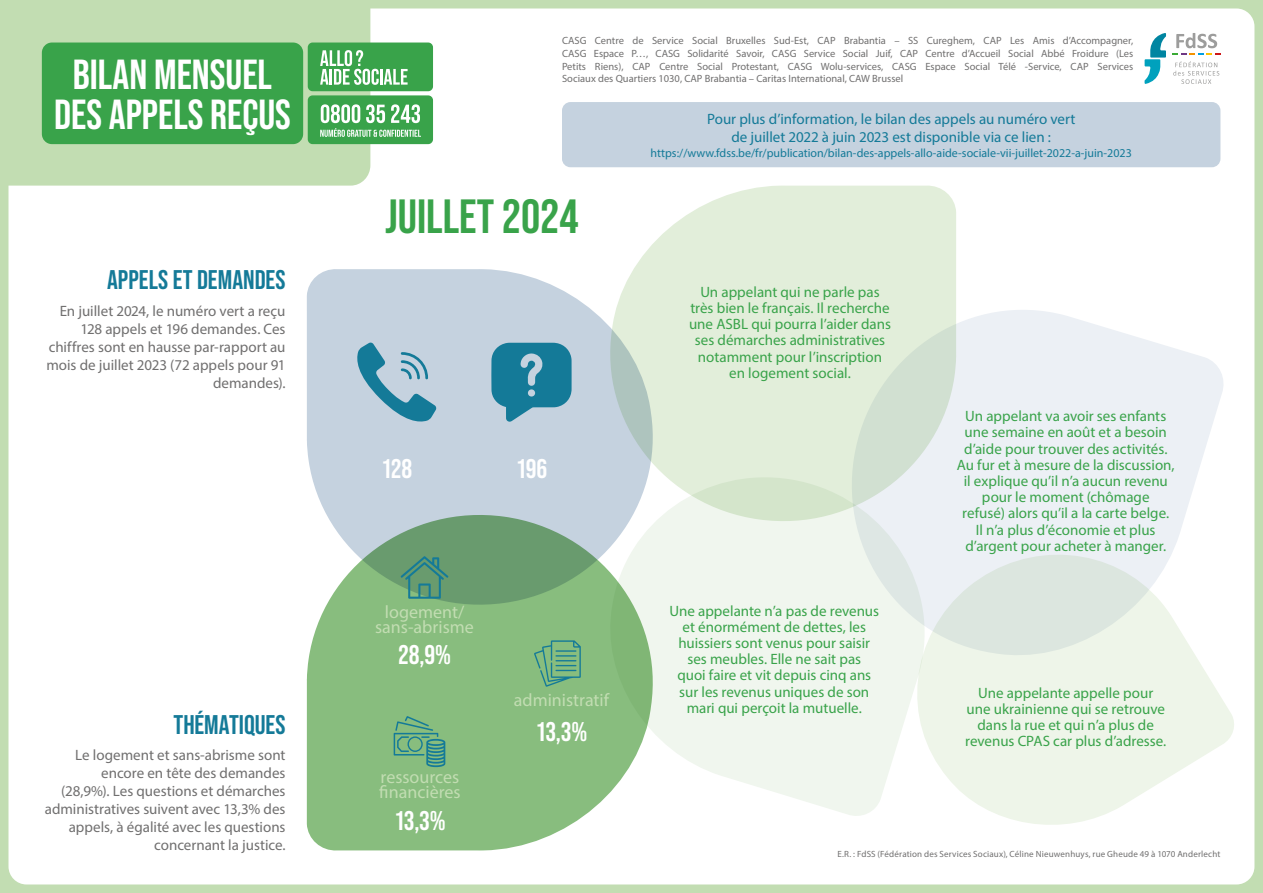
<style>
.page{position:relative;width:1263px;height:893px;background:#c2ddb2}
.page>*{position:absolute;margin:0;border:0;box-sizing:border-box;transform-origin:0 0}
.t1{font:48px "Bebas Neue";color:#39a34a}
.t2{font:42px "Bebas Neue";color:#fff}
.t3{font:27px "Bebas Neue";color:#147a98}
.t4{font:27px "Bebas Neue";letter-spacing:-.03em;color:#fff}
.t5{font:18px/15px "Myriad Pro";color:#c2ddb2;text-align:center}
.t6{font:15px/16.2px "Myriad Pro";color:#39a34a;text-align:center}
.t7{font:15px/18px "Myriad Pro";color:#706f6f;text-align:right}
.t8{font:15px/18px "Myriad Pro";color:#147a98;text-align:center}
.t9{font:12px "Myriad Pro";color:#147a98}
.t10{font:10.5px/12.6px "Myriad Pro";color:#706f6f;text-align:justify}
.t11{font:9px "Myriad Pro";letter-spacing:.02em;color:#706f6f}
</style>
<div class="page">
<div style="left:9px;top:9px;width:1245px;height:875px;background:#fff;border-radius:18px"></div>
<div style="left:8px;top:9px;width:362px;height:177px;background:#c2ddb2"></div>
<div style="left:308px;top:95px;width:125px;height:49px;background:#39a34a;border-radius:5px"></div>
<div style="left:308px;top:43px;width:125px;height:48px;background:#39a34a;border-radius:5px"></div>
<svg style="left:320px;top:50px;width:88px;height:35px"></svg>
<svg style="left:1172px;top:33px;width:48px;height:22px"></svg>
<svg style="left:1144px;top:33px;width:22px;height:51px"></svg>
<svg style="left:1173px;top:61px;width:46px;height:23px"></svg>
<svg style="left:664px;top:532px;width:236px;height:284px;background:#f1f7ef"></svg>
<div style="left:42px;top:43px;width:261px;height:101px;background:#39a34a;border-radius:10px"></div>
<div style="left:307px;top:269px;width:291px;height:235px;background:#c5d2df"></div>
<svg style="left:598px;top:185px;width:358px;height:347px;background:#e1ecdd"></svg>
<svg style="left:307px;top:504px;width:357px;height:347px;background:#9ac496"></svg>
<svg style="left:491px;top:343px;width:81px;height:79px;background:#4291aa"></svg>
<svg style="left:356px;top:342px;width:81px;height:81px;background:#8cb5c8"></svg>
<svg style="left:401px;top:556px;width:47px;height:43px;background:#569578"></svg>
<div style="left:562px;top:102px;width:658px;height:65px;background:#c5d2df;border-radius:9px"></div>
<svg style="left:394px;top:716px;width:51px;height:51px;background:#69ab84"></svg>
<svg style="left:534px;top:640px;width:47px;height:47px;background:#6dad83"></svg>
<svg style="left:839px;top:298px;width:384px;height:369px;background:#eaf0ee"></svg>
<svg style="left:900px;top:538px;width:334px;height:287px;fill:#eef5e9"></svg>
<svg style="left:320px;top:104px;width:101px;height:33px"></svg>
<h2 class="t2" style="left:73px;top:51px;width:201px">BILAN MENSUEL</h2>
<h2 class="t2" style="left:54px;top:91px;width:238px">DES APPELS REÇUS</h2>
<h3 class="t3" style="left:107px;top:265px;width:180px">APPELS ET DEMANDES</h3>
<p class="t7" style="left:46px;top:302px;width:241px">En juillet 2024, le numéro vert a reçu<br>128 appels et 196 demandes. Ces chiffres sont en hausse par-rapport au mois de juillet 2023 (72 appels pour 91 demandes).</p>
<h3 class="t3" style="left:173px;top:709px;width:114px">THÉMATIQUES</h3>
<p class="t7" style="left:45px;top:746px;width:242px">Le logement et sans-abrisme sont encore en tête des demandes<br>(28,9%). Les questions et démarches administratives suivent avec 13,3% des appels, à égalité avec les questions concernant la justice.</p>
<p class="t10" style="left:562px;top:34px;width:573px">CASG Centre de Service Social Bruxelles Sud-Est, CAP Brabantia – SS Cureghem, CAP Les Amis d’Accompagner, CASG Espace P…, CASG Solidarité Savoir, CASG Service Social Juif, CAP Centre d’Accueil Social Abbé Froidure (Les Petits Riens), CAP Centre Social Protestant, CASG Wolu-services, CASG Espace Social Télé -Service, CAP Services</p>
<p class="t10" style="left:562px;top:72px;width:343px">Sociaux des Quartiers 1030, CAP Brabantia – Caritas International, CAW Brussel</p>
<h1 class="t1" style="left:385px;top:189px;width:195px">JUILLET 2024</h1>
<h3 class="t4" style="left:381px;top:454px;width:33px">128</h3>
<h3 class="t4" style="left:516px;top:454px;width:33px">196</h3>
<p class="t5" style="left:375px;top:604px;width:100px">logement/ sans-abrisme</p>
<h3 class="t4" style="left:398px;top:639px;width:54px">28,9%</h3>
<p class="t5" style="left:379px;top:769px;width:83px;text-align:left">ressources financières</p>
<h3 class="t4" style="left:394px;top:805px;width:53px">13,3%</h3>
<p class="t5" style="left:514px;top:692px;width:97px">administratif</p>
<h3 class="t4" style="left:535px;top:716px;width:53px">13,3%</h3>
<p class="t8" style="left:707px;top:110px;width:370px">Pour plus d’information, le bilan des appels au numéro vert de juillet 2022 à juin 2023 est disponible via ce lien :</p>
<p class="t9" style="left:651px;top:145px;width:483px">https://www.fdss.be/fr/publication/bilan-des-appels-allo-aide-sociale-vii-juillet-2022-a-juin-2023</p>
<p class="t6" style="left:689px;top:283px;width:203px">Un appelant qui ne parle pas très bien le français. Il recherche une ASBL qui pourra l’aider dans ses démarches administratives notamment pour l’inscription en logement social.</p>
<p class="t6" style="left:669px;top:602px;width:211px">Une appelante n’a pas de revenus et énormément de dettes, les huissiers sont venus pour saisir ses meubles. Elle ne sait pas<br>quoi faire et vit depuis cinq ans sur les revenus uniques de son mari qui perçoit la mutuelle.</p>
<p class="t6" style="left:957px;top:408px;width:219px">Un appelant va avoir ses enfants une semaine en août et a besoin d’aide pour trouver des activités.<br>Au fur et à mesure de la discussion, il explique qu’il n’a aucun revenu pour le moment (chômage<br>refusé) alors qu’il a la carte belge.<br>Il n’a plus d’économie et plus d’argent pour acheter à manger.</p>
<p class="t6" style="left:965px;top:684px;width:203px">Une appelante appelle pour une ukrainienne qui se retrouve dans la rue et qui n’a plus de revenus CPAS car plus d’adresse.</p>
<p class="t11" style="left:837px;top:849px;width:384px">E.R. : FdSS (Fédération des Services Sociaux), Céline Nieuwenhuys, rue Gheude 49 à 1070 Anderlecht</p>
</div>
